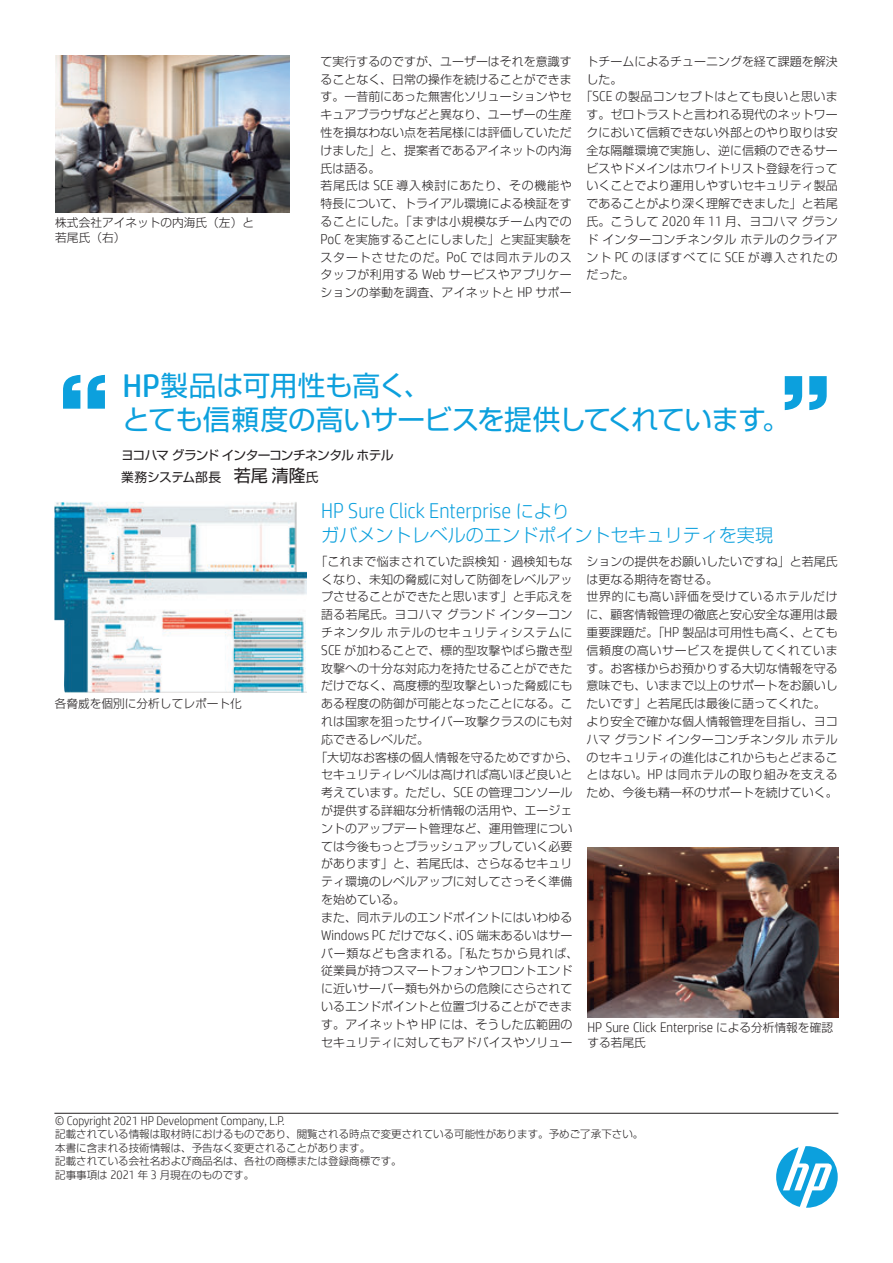
<style>
.page{position:relative;width:893px;height:1263px;background:#fff}
.page>*{position:absolute;margin:0;border:0;box-sizing:border-box;transform-origin:0 0}
.t1{font:159.45px "Shin Go Pr 6 N";color:#0ca0dd}
.t2{font:27.6px "Shin Go Pr 6 N";letter-spacing:-.02em;color:#0ca0dd}
.小見出し{font:300 21.45px "HP Simplified";color:#0ca0dd;scale:.93 1}
.小見出し-2{font:300 18px "Shin Go Pro";color:#0ca0dd}
.t3{font:16.95px "Shin Go Pr 6 N";color:#231f20}
.本文{font:300 14.25px "HP Simplified";color:#231f20;scale:.93 1}
.t4{font:300 13.95px "HP Simplified";color:#231f20;scale:.93 1}
.t5{font:12.75px "Shin Go Pr 6 N";letter-spacing:-.045em;color:#231f20}
.t6{font:12.75px "Shin Go Pr 6 N";letter-spacing:-.01em;color:#231f20}
.t7{font:300 12.45px "HP Simplified";color:#231f20;scale:.93 1}
.本文-2{font:300 12px/17.9px "Shin Go Pro";color:#231f20}
.本文-3{font:300 12px/17.9px "Shin Go Pro";letter-spacing:.02em;color:#231f20;text-align:right}
.本文-4{font:300 12px "Shin Go Pro";letter-spacing:.03em;color:#231f20}
.本文-5{font:300 12px "Shin Go Pro";letter-spacing:.035em;color:#231f20}
.本文-6{font:300 12px "Shin Go Pro";letter-spacing:.06em;color:#231f20}
.本文-7{font:300 12px "Shin Go Pro";letter-spacing:.07em;color:#231f20}
.本文-8{font:300 12px "Shin Go Pro";letter-spacing:.085em;color:#231f20}
.本文-9{font:300 12px "Shin Go Pro";letter-spacing:.055em;color:#231f20}
.t8{font:300 11.7px "Shin Go Pro";color:#231f20}
.t9{font:300 10.5px "Shin Go Pro";color:#231f20}
.s1{font-family:"HP Simplified Jpan";font-size:32.55px}
.s2{font-size:12.75px}
</style>
<div class="page">
<hr style="left:54px;top:1113px;width:784px;height:1px;background:#231f20">
<svg style="left:776px;top:1146px;width:62px;height:62px"></svg>
<img style="left:55px;top:55px;width:234px;height:158px">
<img style="left:587px;top:847px;width:251px;height:170px">
<img style="left:54px;top:502px;width:253px;height:190px">
<p class="t8" style="left:55px;top:213px;width:200px">株式会社アイネットの内海氏（左）と</p>
<p class="t8" style="left:55px;top:228px;width:72px">若尾氏（右(</p>
<p class="本文-2" style="left:321px;top:51px;width:253px;text-align:justify">て実行するのですが、ユーザーはそれを意識することなく、日常の操作を続けることができます。一昔前にあった無害化ソリューションやセキュアブラウザなどと異なり、ユーザーの生産性を損なわない点を若尾様には評価していただけました」と、提案者であるアイネットの内海氏は語る。</p>
<p class="本文-9" style="left:397px;top:176px;width:177px">導入検討にあたり、その機能や</p>
<p class="本文-2" style="left:321px;top:176px;width:51px">若尾氏は</p>
<p class="本文-2" style="left:320px;top:193px;width:253px">特長について、トライアル環境による検証をす</p>
<p class="本文-4" style="left:320px;top:212px;width:253px">ることにした。「まずは小規模なチーム内での</p>
<p class="本文-2" style="left:344px;top:229px;width:229px">を実施することにしました」と実証実験を</p>
<p class="本文" style="left:373px;top:177px;width:23px">SCE</p>
<p class="本文" style="left:320px;top:231px;width:23px">PoC</p>
<p class="本文-7" style="left:320px;top:247px;width:128px">スタートさせたのだ。</p>
<p class="本文" style="left:447px;top:249px;width:23px">PoC</p>
<p class="本文-7" style="left:470px;top:247px;width:103px">では同ホテルのス</p>
<p class="本文-4" style="left:449px;top:265px;width:125px">サービスやアプリケー</p>
<p class="本文-5" style="left:320px;top:265px;width:100px">タッフが利用する</p>
<p class="本文" style="left:422px;top:267px;width:27px">Web</p>
<p class="本文-2" style="left:535px;top:282px;width:38px">サポー</p>
<p class="本文-2" style="left:320px;top:282px;width:195px">ションの挙動を調査、アイネットと</p>
<p class="本文" style="left:517px;top:284px;width:18px">HP</p>
<p class="本文-2" style="left:587px;top:51px;width:253px">トチームによるチューニングを経て課題を解決した。</p>
<p class="本文-5" style="left:616px;top:87px;width:224px">の製品コンセプトはとても良いと思いま</p>
<p class="本文-2" style="left:581px;top:86px;width:13px">「</p>
<p class="本文-2" style="left:587px;top:104px;width:253px">す。ゼロトラストと言われる現代のネットワー</p>
<p class="本文-2" style="left:587px;top:122px;width:253px">クにおいて信頼できない外部とのやり取りは安</p>
<p class="本文-2" style="left:587px;top:140px;width:253px">全な隔離環境で実施し、逆に信頼のできるサー</p>
<p class="本文-2" style="left:587px;top:158px;width:253px">ビスやドメインはホワイトリスト登録を行って</p>
<p class="本文-2" style="left:587px;top:175px;width:253px">いくことでより運用しやすいセキュリティ製品</p>
<p class="本文-2" style="left:587px;top:193px;width:253px">であることがより深く理解できました」と若尾</p>
<p class="本文-2" style="left:725px;top:211px;width:114px">月、ヨコハマグラン</p>
<p class="本文" style="left:592px;top:88px;width:23px">SCE</p>
<p class="本文-2" style="left:693px;top:211px;width:13px">年</p>
<p class="本文-2" style="left:587px;top:211px;width:74px">氏。こうして</p>
<p class="本文-3" style="left:587px;top:229px;width:253px">ドインターコンチネンタルホテルのクライア</p>
<p class="本文-8" style="left:748px;top:247px;width:91px">が導入されたの</p>
<p class="本文" style="left:662px;top:213px;width:32px">2020</p>
<p class="本文" style="left:708px;top:213px;width:17px">11</p>
<p class="本文-8" style="left:632px;top:247px;width:91px">のほぼすべてに</p>
<p class="本文-2" style="left:587px;top:247px;width:49px">ント<br>だった。</p>
<p class="本文" style="left:615px;top:249px;width:16px">PC</p>
<p class="本文" style="left:725px;top:249px;width:23px">SCE</p>
<p class="t1" style="left:54px;top:310px;width:60px">”</p>
<p class="t2" style="left:122px;top:363px;width:310px"><span class="s1">HP</span>製品は可用性も高く、</p>
<p class="t2" style="left:122px;top:397px;width:669px">とても信頼度の高いサービスを提供してくれています。</p>
<p class="t5" style="left:121px;top:445px;width:274px">ヨコハマグランドインターコンチネンタルホテル</p>
<p class="t3" style="left:234px;top:462px;width:86px">若尾清隆<span class="s2">氏</span></p>
<p class="t6" style="left:121px;top:467px;width:114px">業務システム部長　</p>
<p class="小見出し" style="left:321px;top:498px;width:206px">HP Sure Click Enterprise</p>
<p class="小見出し-2" style="left:516px;top:496px;width:56px">により</p>
<p class="小見出し-2" style="left:321px;top:520px;width:453px">ガバメントレベルのエンドポイントセキュリティを実現</p>
<p class="t1" style="left:776px;top:310px;width:60px">“</p>
<p class="t8" style="left:55px;top:694px;width:189px">各脅威を個別に分析してレポート化</p>
<p class="本文-3" style="left:315px;top:551px;width:259px">「これまで悩まされていた誤検知・過検知もなくなり、未知の脅威に対して防御をレベルアップさせることができたと思います」と手応えを語る若尾氏。ヨコハマグランドインターコンチネンタルホテルのセキュリティシステムにが加わることで、標的型攻撃やばら撒き型</p>
<p class="本文" style="left:321px;top:642px;width:23px">SCE</p>
<p class="本文-2" style="left:321px;top:658px;width:253px;text-align:justify">攻撃への十分な対応力を持たせることができただけでなく、高度標的型攻撃といった脅威にもある程度の防御が可能となったことになる。これは国家を狙ったサイバー攻撃クラスのにも対応できるレベルだ。</p>
<p class="本文-2" style="left:315px;top:747px;width:265px">「大切なお客様の個人情報を守るためですから、</p>
<p class="本文-2" style="left:321px;top:764px;width:253px">セキュリティレベルは高ければ高いほど良いと</p>
<p class="本文-2" style="left:476px;top:782px;width:98px">の管理コンソール</p>
<p class="本文-2" style="left:321px;top:782px;width:253px">考えています。ただし、<br>が提供する詳細な分析情報の活用や、エージェントのアップデート管理など、運用管理については今後もっとブラッシュアップしていく必要があります」と、若尾氏は、さらなるセキュリティ環境のレベルアップに対してさっそく準備を始めている。</p>
<p class="本文-2" style="left:321px;top:907px;width:253px;text-align:right">また、同ホテルのエンドポイントにはいわゆる端末あるいはサー</p>
<p class="本文" style="left:453px;top:784px;width:23px">SCE</p>
<p class="本文-2" style="left:389px;top:925px;width:73px">だけでなく、</p>
<p class="本文" style="left:321px;top:927px;width:71px">Windows PC</p>
<p class="本文-6" style="left:321px;top:943px;width:259px">バー類なども含まれる。「私たちから見れば、</p>
<p class="本文-2" style="left:321px;top:960px;width:253px">従業員が持つスマートフォンやフロントエンド</p>
<p class="本文-2" style="left:321px;top:978px;width:253px">に近いサーバー類も外からの危険にさらされて</p>
<p class="本文-2" style="left:321px;top:996px;width:253px">いるエンドポイントと位置づけることができま</p>
<p class="本文-2" style="left:439px;top:1014px;width:135px">には、そうした広範囲の</p>
<p class="本文" style="left:457px;top:927px;width:20px">iOS</p>
<p class="本文-2" style="left:321px;top:1014px;width:253px">す。アイネットや<br>セキュリティに対してもアドバイスやソリュー</p>
<p class="本文" style="left:421px;top:1016px;width:18px">HP</p>
<p class="本文-2" style="left:587px;top:551px;width:253px">ションの提供をお願いしたいですね」と若尾氏は更なる期待を寄せる。</p>
<p class="本文-2" style="left:587px;top:586px;width:253px;text-align:right">世界的にも高い評価を受けているホテルだけに、顧客情報管理の徹底と安心安全な運用は最製品は可用性も高く、とても</p>
<p class="本文-2" style="left:587px;top:622px;width:253px">重要課題だ。「<br>信頼度の高いサービスを提供してくれています。お客様からお預かりする大切な情報を守る意味でも、いままで以上のサポートをお願いしたいです」と若尾氏は最後に語ってくれた。</p>
<p class="本文-2" style="left:587px;top:711px;width:253px;text-align:right">より安全で確かな個人情報管理を目指し、ヨコハマグランドインターコンチネンタルホテルのセキュリティの進化はこれからもとどまるこは同ホテルの取り組みを支える</p>
<p class="本文" style="left:664px;top:624px;width:18px">HP</p>
<p class="本文-2" style="left:587px;top:764px;width:253px">とはない。<br>ため、今後も精一杯のサポートを続けていく。</p>
<p class="本文" style="left:647px;top:766px;width:18px">HP</p>
<p class="t4" style="left:587px;top:1019px;width:137px">HP Sure Click Enterprise</p>
<p class="t8" style="left:587px;top:1032px;width:60px">する若尾氏</p>
<p class="t8" style="left:716px;top:1018px;width:119px">による分析情報を確認</p>
<p class="t7" style="left:55px;top:1113px;width:248px">© Copyright 2021 HP Development Company .P.L,</p>
<p class="t9" style="left:55px;top:1126px;width:590px">記載されている情報は取材時におけるものであり、閲覧される時点で変更されている可能性があります。予めご了承下さい。</p>
<p class="t9" style="left:55px;top:1139px;width:317px">本書に含まれる技術情報は、予告なく変更されることがあります。</p>
<p class="t9" style="left:55px;top:1153px;width:348px">記載されている会社名および商品名は、各社の商標または登録商標です。</p>
<p class="t9" style="left:160px;top:1166px;width:96px">月現在のものです。</p>
<p class="t9" style="left:138px;top:1166px;width:12px">年</p>
<p class="t9" style="left:55px;top:1166px;width:54px">記事事項は</p>
<p class="t7" style="left:110px;top:1167px;width:28px">2021</p>
<p class="t7" style="left:151px;top:1167px;width:8px">3</p>
</div>
